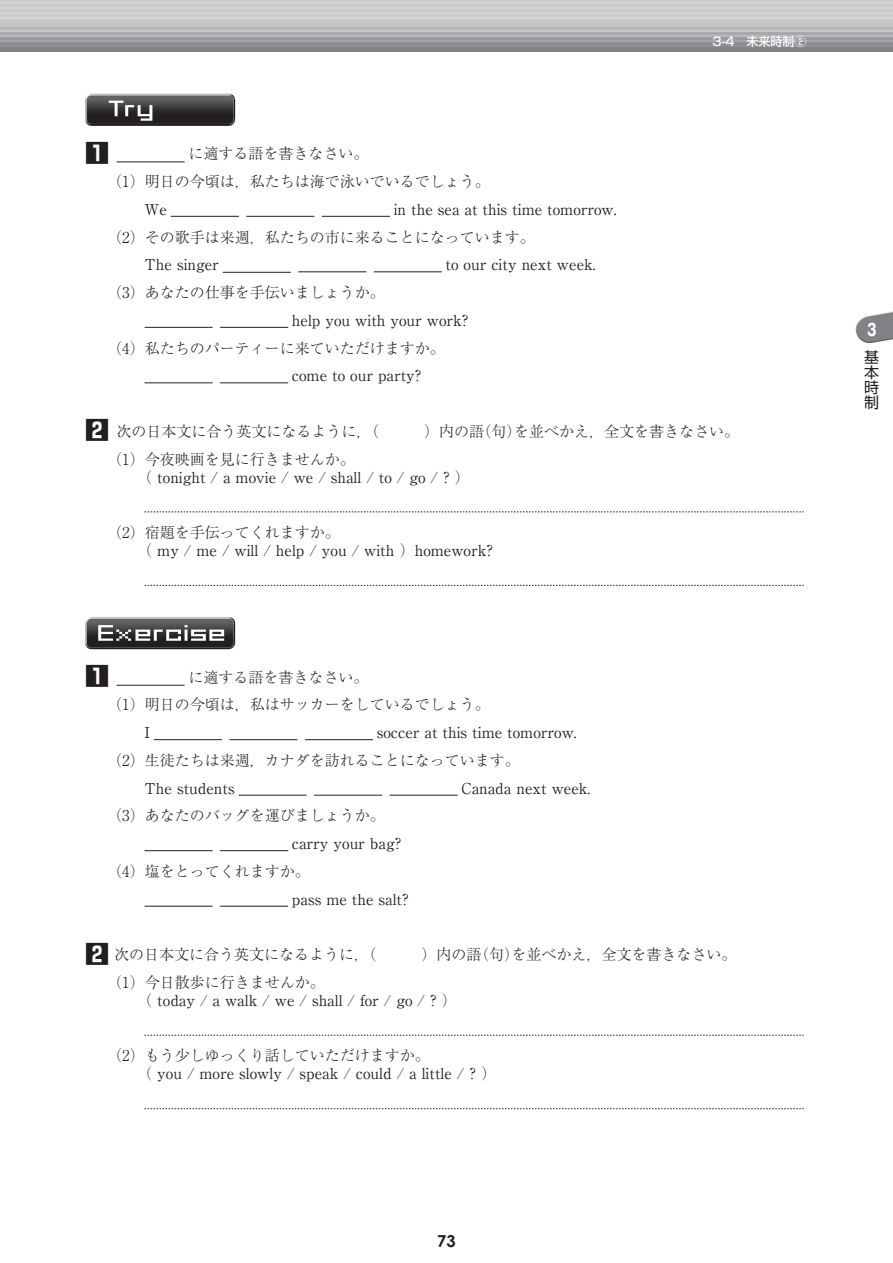
<style>
.page{position:relative;width:893px;height:1263px;background:#fff}
.page>*{position:absolute;margin:0;border:0;box-sizing:border-box;transform-origin:0 0}
.t1{font:700 24px "Shin Go Pr 6";color:#231f20}
.t2{font:700 16.5px "Century Gothic";color:#231f20}
.t3{font:700 16.5px "Gothic MB101 Pr 6";color:#fff;scale:.75 1}
.t4{font:15px/18px "Ryumin Pr 6";color:#231f20}
.t5{font:300 15px/27.8px "Ryumin Pr 6";color:#231f20}
.t6{font:15px/15px "Shin Go Pr 6";color:#231f20;text-align:justify}
.t7{font:500 12px "Shin Go Pro";color:#fff}
.s1{font-family:"Shin Go Pr 6";font-weight:700;font-size:24px}
.s2{font-weight:300}
</style>
<div class="page">
<svg style="left:855px;top:311px;width:38px;height:32px"></svg>
<svg style="left:85px;top:94px;width:150px;height:32px;background:#4d4c4d"></svg>
<hr style="left:117px;top:162px;width:68px;height:1px;background:#231f20">
<hr style="left:171px;top:216px;width:68px;height:1px;background:#231f20">
<hr style="left:246px;top:216px;width:68px;height:1px;background:#231f20">
<hr style="left:322px;top:216px;width:68px;height:1px;background:#231f20">
<hr style="left:223px;top:272px;width:68px;height:1px;background:#231f20">
<hr style="left:298px;top:272px;width:68px;height:1px;background:#231f20">
<hr style="left:374px;top:272px;width:68px;height:1px;background:#231f20">
<hr style="left:145px;top:327px;width:68px;height:1px;background:#231f20">
<hr style="left:220px;top:327px;width:68px;height:1px;background:#231f20">
<hr style="left:145px;top:383px;width:68px;height:1px;background:#231f20">
<hr style="left:220px;top:383px;width:68px;height:1px;background:#231f20">
<svg style="left:145px;top:512px;width:659px;height:1px"></svg>
<svg style="left:145px;top:585px;width:659px;height:1px"></svg>
<svg style="left:85px;top:617px;width:150px;height:32px;background:#646264"></svg>
<hr style="left:117px;top:685px;width:68px;height:1px;background:#231f20">
<hr style="left:154px;top:739px;width:68px;height:1px;background:#231f20">
<hr style="left:229px;top:739px;width:68px;height:1px;background:#231f20">
<hr style="left:305px;top:739px;width:68px;height:1px;background:#231f20">
<hr style="left:239px;top:795px;width:68px;height:1px;background:#231f20">
<hr style="left:314px;top:795px;width:68px;height:1px;background:#231f20">
<hr style="left:390px;top:795px;width:68px;height:1px;background:#231f20">
<hr style="left:145px;top:850px;width:68px;height:1px;background:#231f20">
<hr style="left:220px;top:850px;width:68px;height:1px;background:#231f20">
<hr style="left:145px;top:906px;width:68px;height:1px;background:#231f20">
<hr style="left:220px;top:906px;width:68px;height:1px;background:#231f20">
<svg style="left:145px;top:1035px;width:659px;height:1px"></svg>
<svg style="left:145px;top:1108px;width:659px;height:1px"></svg>
<p class="t7" style="left:712px;top:31px;width:95px">3-4　未来時制②</p>
<h1 class="t1" style="left:85px;top:134px;width:25px">1</h1>
<p class="t5" style="left:107px;top:139px;width:384px;text-indent:81px">に適する語を書きなさい。<br>（1）明日の今頃は，私たちは海で泳いでいるでしょう。</p>
<p class="t4" style="left:145px;top:199px;width:24px">We</p>
<p class="t4" style="left:394px;top:199px;width:224px">in the sea at this time tomorrow.</p>
<p class="t5" style="left:107px;top:222px;width:429px">（2）その歌手は来週，私たちの市に来ることになっています。</p>
<p class="t4" style="left:145px;top:255px;width:76px">The singer</p>
<p class="t4" style="left:446px;top:255px;width:151px">to our city next week.</p>
<p class="t5" style="left:107px;top:278px;width:279px">（3）あなたの仕事を手伝いましょうか。</p>
<p class="t4" style="left:292px;top:310px;width:178px">help you with your work?</p>
<p class="t5" style="left:107px;top:333px;width:339px">（4）私たちのパーティーに来ていただけますか。</p>
<p class="t4" style="left:292px;top:366px;width:131px">come to our party?</p>
<p class="t5" style="left:107px;top:416px;width:633px;text-indent:-22px"><span class="s1">2</span> 次の日本文に合う英文になるように，（　　　）内の語（句）を並べかえ，全文を書きなさい。（1）今夜映画を見に行きませんか。</p>
<p class="t4" style="left:137px;top:467px;width:334px"><span class="s2">（</span> tonight / a movie / we / shall / to / go / ? <span class="s2">）</span></p>
<p class="t4" style="left:137px;top:523px;width:357px;text-indent:-30px"><span class="s2">（2）宿題を手伝ってくれますか。<br>（</span> my / me / will / help / you / with <span class="s2">）</span>homework?</p>
<h1 class="t1" style="left:85px;top:657px;width:25px">1</h1>
<p class="t5" style="left:107px;top:662px;width:384px;text-indent:81px">に適する語を書きなさい。<br>（1）明日の今頃は，私はサッカーをしているでしょう。</p>
<p class="t4" style="left:145px;top:723px;width:7px">I</p>
<p class="t4" style="left:377px;top:723px;width:201px">soccer at this time tomorrow.</p>
<p class="t5" style="left:107px;top:745px;width:414px">（2）生徒たちは来週，カナダを訪れることになっています。</p>
<p class="t4" style="left:145px;top:778px;width:92px">The students</p>
<p class="t4" style="left:461px;top:778px;width:130px">Canada next week.</p>
<p class="t5" style="left:107px;top:801px;width:279px">（3）あなたのバッグを運びましょうか。</p>
<p class="t4" style="left:292px;top:834px;width:111px">carry your bag?</p>
<p class="t5" style="left:107px;top:856px;width:204px">（4）塩をとってくれますか。</p>
<p class="t4" style="left:292px;top:889px;width:118px">pass me the salt?</p>
<p class="t5" style="left:107px;top:940px;width:631px;text-indent:-22px"><span class="s1">2</span> 次の日本文に合う英文になるように，（　　　）内の語（句）を並べかえ，全文を書きなさい。（1）今日散歩に行きませんか。</p>
<p class="t4" style="left:137px;top:990px;width:321px"><span class="s2">（</span> today / a walk / we / shall / for / go / ? <span class="s2">）</span></p>
<p class="t4" style="left:137px;top:1046px;width:361px;text-indent:-30px"><span class="s2">（2）もう少しゆっくり話していただけますか。<br>（</span> you / more slowly / speak / could / a little / ? <span class="s2">）</span></p>
<p class="t3" style="left:867px;top:316px;width:14px">3</p>
<p class="t6" style="left:864px;top:349px;width:16px">基本時制</p>
<p class="t2" style="left:437px;top:1228px;width:20px">73</p>
</div>
